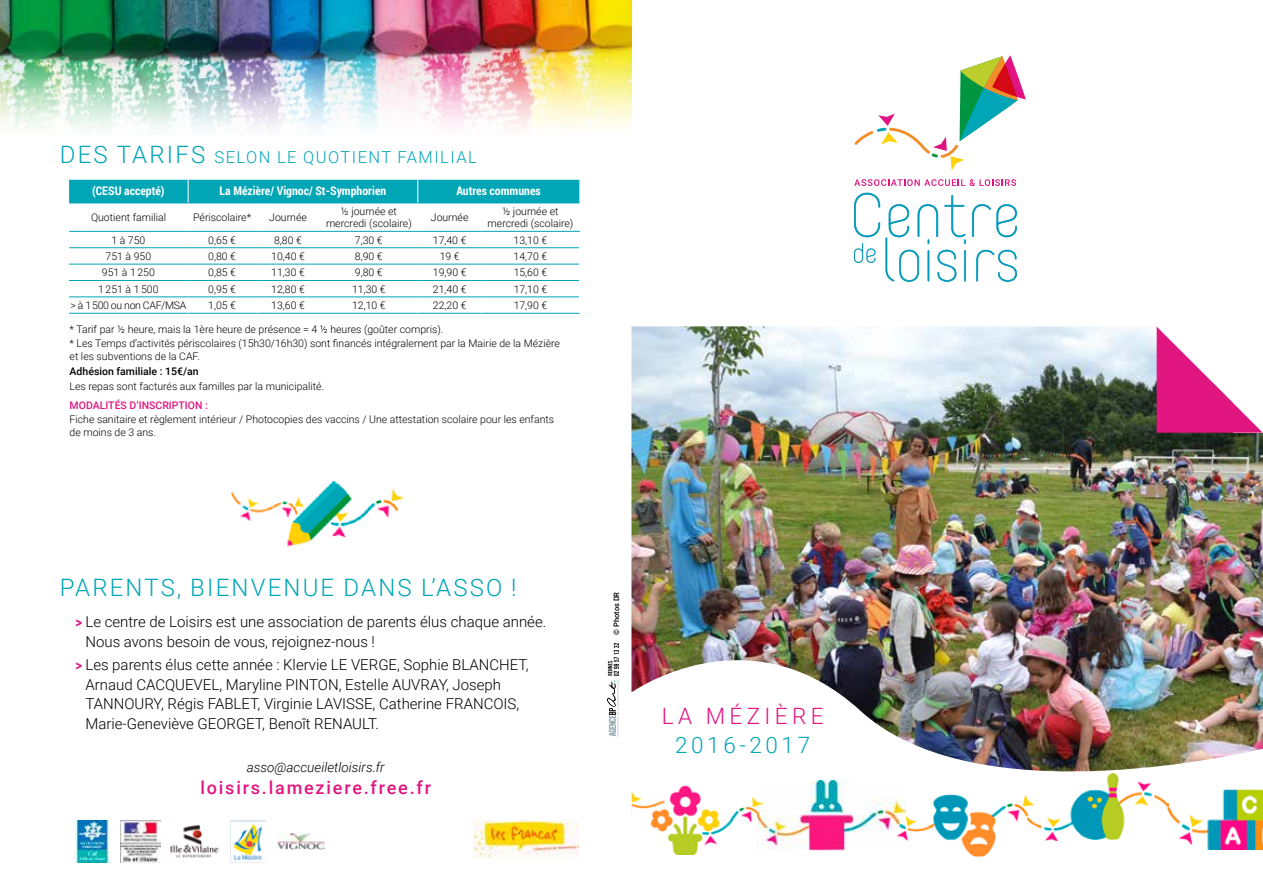
<style>
.page{position:relative;width:1263px;height:893px;background:#fff}
.page>*{position:absolute;margin:0;border:0;box-sizing:border-box;transform-origin:0 0}
.t1{font:300 24px "Roboto";letter-spacing:.09em;color:#00a5b6}
.t2{font:300 22.5px "Roboto";letter-spacing:.195em;color:#e11681}
.t3{font:300 22.5px "Roboto";letter-spacing:.16em;color:#00a5b6}
.t4{font:500 18px "Roboto";letter-spacing:.1em;color:#e11681}
.t5{font:300 16.5px "Roboto";letter-spacing:.09em;color:#00a5b6}
.t6{font:300 15px/19.5px "Roboto";color:#000}
.t7{font:italic 300 13.5px "Roboto";color:#000}
.t8{font:700 12px "Roboto Condensed";color:#fff}
.t9{font:300 10.5px/12px "Roboto";color:#000;text-align:center}
.t10{font:500 10.5px "Roboto";color:#000}
.t11{font:500 10.5px "Roboto";color:#e11681}
.t12{font:300 10.5px "Roboto";letter-spacing:-.03em;color:#000}
.t13{font:500 7.5px "Roboto";color:#000}
.s1{font-size:24px}
.s2{font-family:"Roboto Condensed";font-weight:700;color:#e11681}
</style>
<div class="page">
<img style="left:0;top:0;width:631px;height:128px">
<img style="left:631px;top:326px;width:632px;height:446px">
<svg style="left:854px;top:55px;width:172px;height:116px"></svg>
<svg style="left:854px;top:179px;width:164px;height:103px"></svg>
<img style="left:631px;top:785px;width:127px;height:69px">
<img style="left:1168px;top:789px;width:95px;height:60px">
<img style="left:758px;top:780px;width:138px;height:70px">
<img style="left:896px;top:794px;width:132px;height:63px">
<svg style="left:1157px;top:326px;width:106px;height:107px"></svg>
<img style="left:76px;top:820px;width:32px;height:43px">
<img style="left:121px;top:820px;width:40px;height:43px">
<img style="left:170px;top:825px;width:49px;height:33px">
<img style="left:230px;top:820px;width:35px;height:43px">
<img style="left:277px;top:833px;width:47px;height:17px">
<img style="left:474px;top:820px;width:105px;height:38px">
<svg style="left:607px;top:643px;width:12px;height:93px"></svg>
<img style="left:1028px;top:773px;width:140px;height:68px">
<img style="left:232px;top:480px;width:172px;height:66px">
<hr style="left:69px;top:203px;width:119px;height:1px;background:#00a5b6">
<hr style="left:188px;top:203px;width:68px;height:1px;background:#00a5b6">
<hr style="left:256px;top:203px;width:64px;height:1px;background:#00a5b6">
<hr style="left:320px;top:203px;width:98px;height:1px;background:#00a5b6">
<hr style="left:418px;top:203px;width:64px;height:1px;background:#00a5b6">
<hr style="left:482px;top:203px;width:97px;height:1px;background:#00a5b6">
<hr style="left:69px;top:313px;width:119px;height:1px;background:#00a5b6">
<hr style="left:188px;top:313px;width:68px;height:1px;background:#00a5b6">
<hr style="left:256px;top:313px;width:64px;height:1px;background:#00a5b6">
<hr style="left:320px;top:313px;width:98px;height:1px;background:#00a5b6">
<hr style="left:418px;top:313px;width:64px;height:1px;background:#00a5b6">
<hr style="left:482px;top:313px;width:98px;height:1px;background:#00a5b6">
<div style="left:69px;top:180px;width:510px;height:23px;background:#00a5b6"></div>
<hr style="left:69px;top:231px;width:119px;height:1px;background:#00a5b6">
<hr style="left:188px;top:231px;width:68px;height:1px;background:#00a5b6">
<hr style="left:256px;top:231px;width:64px;height:1px;background:#00a5b6">
<hr style="left:320px;top:231px;width:98px;height:1px;background:#00a5b6">
<hr style="left:418px;top:231px;width:64px;height:1px;background:#00a5b6">
<hr style="left:482px;top:231px;width:98px;height:1px;background:#00a5b6">
<hr style="left:69px;top:247px;width:119px;height:1px;background:#00a5b6">
<hr style="left:188px;top:247px;width:68px;height:1px;background:#00a5b6">
<hr style="left:256px;top:247px;width:64px;height:1px;background:#00a5b6">
<hr style="left:320px;top:247px;width:98px;height:1px;background:#00a5b6">
<hr style="left:418px;top:247px;width:64px;height:1px;background:#00a5b6">
<hr style="left:482px;top:247px;width:97px;height:1px;background:#00a5b6">
<hr style="left:69px;top:264px;width:119px;height:1px;background:#00a5b6">
<hr style="left:188px;top:264px;width:68px;height:1px;background:#00a5b6">
<hr style="left:256px;top:264px;width:64px;height:1px;background:#00a5b6">
<hr style="left:320px;top:264px;width:98px;height:1px;background:#00a5b6">
<hr style="left:418px;top:264px;width:64px;height:1px;background:#00a5b6">
<hr style="left:482px;top:264px;width:97px;height:1px;background:#00a5b6">
<hr style="left:69px;top:280px;width:119px;height:1px;background:#00a5b6">
<hr style="left:188px;top:280px;width:68px;height:1px;background:#00a5b6">
<hr style="left:256px;top:280px;width:64px;height:1px;background:#00a5b6">
<hr style="left:320px;top:280px;width:98px;height:1px;background:#00a5b6">
<hr style="left:418px;top:280px;width:64px;height:1px;background:#00a5b6">
<hr style="left:482px;top:280px;width:97px;height:1px;background:#00a5b6">
<hr style="left:69px;top:296px;width:119px;height:1px;background:#00a5b6">
<hr style="left:188px;top:296px;width:68px;height:1px;background:#00a5b6">
<hr style="left:256px;top:296px;width:64px;height:1px;background:#00a5b6">
<hr style="left:320px;top:296px;width:98px;height:1px;background:#00a5b6">
<hr style="left:418px;top:296px;width:64px;height:1px;background:#00a5b6">
<hr style="left:482px;top:296px;width:97px;height:1px;background:#00a5b6">
<h3 class="t5" style="left:60px;top:145px;width:418px"><span class="s1">DES TARIFS</span> SELON LE QUOTIENT FAMILIAL</h3>
<p class="t8" style="left:92px;top:182px;width:74px">(CESU accepté)</p>
<p class="t8" style="left:220px;top:182px;width:168px">La Mézière/ Vignoc/ St-Symphorien</p>
<p class="t8" style="left:456px;top:182px;width:86px">Autres communes</p>
<p class="t9" style="left:91px;top:211px;width:77px">Quotient familial</p>
<p class="t9" style="left:193px;top:211px;width:59px">Périscolaire*</p>
<p class="t9" style="left:269px;top:211px;width:39px">Journée</p>
<p class="t9" style="left:326px;top:205px;width:87px">½ journée et mercredi (scolaire)</p>
<p class="t9" style="left:431px;top:211px;width:39px">Journée</p>
<p class="t9" style="left:488px;top:205px;width:87px">½ journée et mercredi (scolaire)</p>
<p class="t9" style="left:111px;top:233px;width:35px">1 à 750</p>
<p class="t9" style="left:208px;top:233px;width:29px">0,65 €</p>
<p class="t9" style="left:274px;top:233px;width:29px">8,80 €</p>
<p class="t9" style="left:355px;top:233px;width:29px">7,30 €</p>
<p class="t9" style="left:433px;top:233px;width:35px">17,40 €</p>
<p class="t9" style="left:514px;top:233px;width:35px">13,10 €</p>
<p class="t9" style="left:106px;top:250px;width:47px">751 à 950</p>
<p class="t9" style="left:208px;top:250px;width:29px">0,80 €</p>
<p class="t9" style="left:271px;top:250px;width:35px">10,40 €</p>
<p class="t9" style="left:355px;top:250px;width:29px">8,90 €</p>
<p class="t9" style="left:440px;top:250px;width:22px">19 €</p>
<p class="t9" style="left:514px;top:250px;width:35px">14,70 €</p>
<p class="t9" style="left:102px;top:266px;width:54px">951 à 1 250</p>
<p class="t9" style="left:208px;top:266px;width:29px">0,85 €</p>
<p class="t9" style="left:271px;top:266px;width:35px">11,30 €</p>
<p class="t9" style="left:355px;top:266px;width:29px">9,80 €</p>
<p class="t9" style="left:433px;top:266px;width:35px">19,90 €</p>
<p class="t9" style="left:514px;top:266px;width:35px">15,60 €</p>
<p class="t9" style="left:98px;top:282px;width:62px">1 251 à 1 500</p>
<p class="t9" style="left:208px;top:282px;width:29px">0,95 €</p>
<p class="t9" style="left:271px;top:282px;width:35px">12,80 €</p>
<p class="t9" style="left:352px;top:282px;width:35px">11,30 €</p>
<p class="t9" style="left:433px;top:282px;width:35px">21,40 €</p>
<p class="t9" style="left:514px;top:282px;width:35px">17,10 €</p>
<p class="t12" style="left:71px;top:298px;width:117px">&gt; à 1500 ou non CAF/MSA</p>
<p class="t9" style="left:208px;top:299px;width:29px">1,05 €</p>
<p class="t9" style="left:271px;top:299px;width:35px">13,60 €</p>
<p class="t9" style="left:352px;top:299px;width:35px">12,10 €</p>
<p class="t9" style="left:433px;top:299px;width:35px">22,20 €</p>
<p class="t9" style="left:514px;top:299px;width:35px">17,90 €</p>
<p class="t9" style="left:70px;top:321px;width:492px;line-height:14.7px;text-align:left">* Tarif par ½ heure, mais la 1ère heure de présence = 4 ½ heures (goûter compris).<br>* Les Temps d’activités périscolaires (15h30/16h30) sont financés intégralement par la Mairie de la Mézière</p>
<p class="t9" style="left:70px;top:350px;width:132px">et les subventions de la CAF.</p>
<p class="t10" style="left:70px;top:364px;width:131px">Adhésion familiale : 15€/an</p>
<p class="t9" style="left:70px;top:379px;width:256px">Les repas sont facturés aux familles par la municipalité.</p>
<p class="t11" style="left:70px;top:397px;width:140px">MODALITÉS D’INSCRIPTION :</p>
<p class="t9" style="left:70px;top:413px;width:486px;line-height:12.6px;text-align:left">Fiche sanitaire et règlement intérieur / Photocopies des vaccins / Une attestation scolaire pour les enfants de moins de 3 ans.</p>
<h1 class="t1" style="left:60px;top:571px;width:458px">PARENTS, BIENVENUE DANS L’ASSO !</h1>
<h3 class="t6" style="left:85px;top:612px;width:462px;text-indent:-10px"><span class="s2">&gt;</span> Le centre de Loisirs est une association de parents élus chaque année.<br>Nous avons besoin de vous, rejoignez-nous !</h3>
<h3 class="t6" style="left:85px;top:655px;width:445px;text-indent:-10px"><span class="s2">&gt;</span> Les parents élus cette année : Klervie LE VERGE, Sophie BLANCHET, Arnaud CACQUEVEL, Maryline PINTON, Estelle AUVRAY, Joseph TANNOURY, Régis FABLET, Virginie LAVISSE, Catherine FRANCOIS, Marie-Geneviève GEORGET, Benoît RENAULT.</h3>
<p class="t7" style="left:247px;top:757px;width:140px">asso@accueiletloisirs.fr</p>
<h3 class="t4" style="left:200px;top:775px;width:232px">loisirs.lameziere.free.fr</h3>
<p class="t13" style="left:611px;top:635px;width:44px;rotate:-90deg">© Photos DR</p>
<h2 class="t2" style="left:662px;top:701px;width:163px">LA MÉZIÈRE</h2>
<h2 class="t3" style="left:675px;top:729px;width:136px">2016-2017</h2>
</div>
